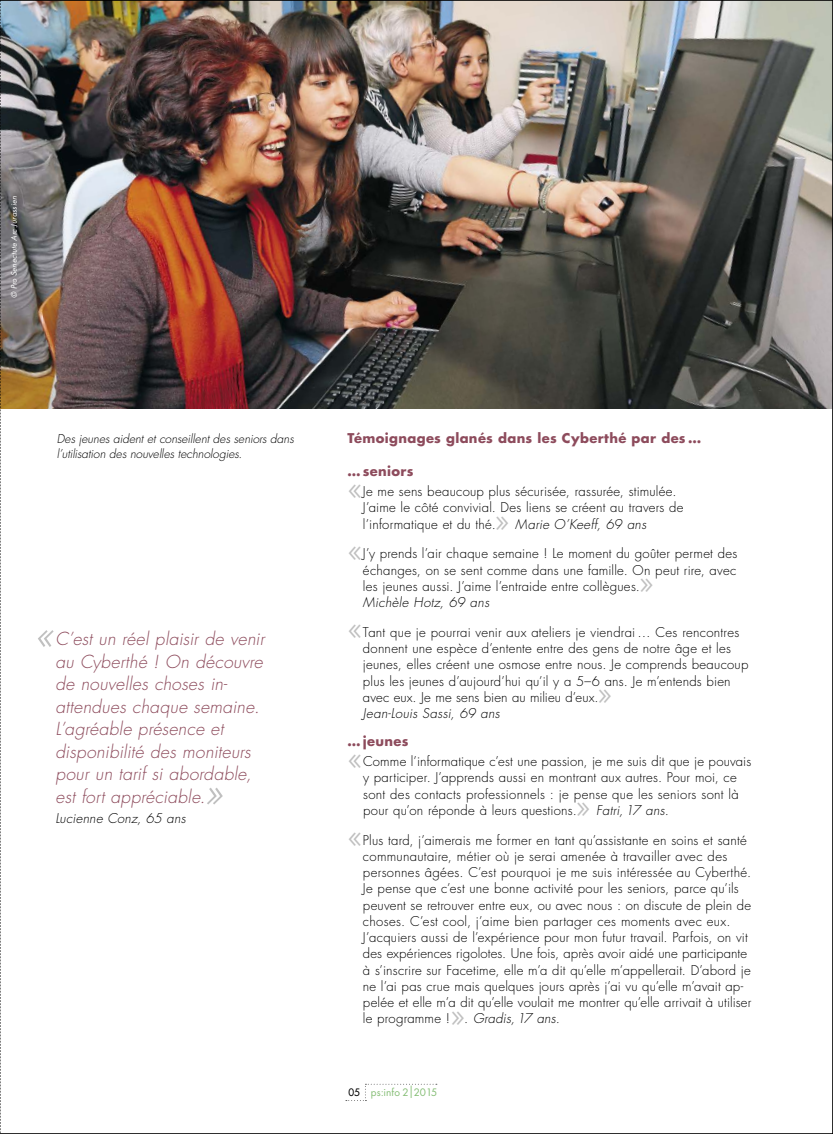
<style>
.page{position:relative;width:833px;height:1134px;background:#fff}
.page>*{position:absolute;margin:0;border:0;box-sizing:border-box;transform-origin:0 0}
.t1{font:italic 300 50px "Futura";color:#c0c0c0}
.t2{font:300 40px "Futura";color:#c0c0c0}
.t3{font:italic 300 17.5px/22.5px "Futura";letter-spacing:.015em;color:#8d4b5c}
.t4{font:300 13.12px/16.2px "Futura";letter-spacing:.015em;color:#000}
.t5{font:italic 300 13.12px "Futura";letter-spacing:.02em;color:#000}
.t6{font:700 13.12px "Futura";letter-spacing:.025em;color:#8d4b5c}
.t7{font:italic 300 11.88px/15px "Futura";letter-spacing:-.005em;color:#000}
.t8{font:10px "Futura";letter-spacing:.005em;color:#84bd74}
.t9{font:italic 7.5px "Futura";letter-spacing:.025em;color:#fff}
.s1{font-style:normal}
.s2{color:#000}
.s3{font-size:15px}
</style>
<div class="page">
<img style="left:0;top:0;width:833px;height:1134px">
<svg style="left:0;top:0;width:1px;height:1133px"></svg>
<p class="t9" style="left:9px;top:298px;width:103px;rotate:-90deg">© Pro Senectute Arc Jurassien</p>
<p class="t7" style="left:57px;top:431px;width:238px">Des jeunes aident et conseillent des seniors dans l’utilisation des nouvelles technologies.</p>
<h1 class="t1" style="left:33px;top:606px;width:21px">«</h1>
<h3 class="t3" style="left:55px;top:628px;width:211px">C’est un réel plaisir de venir au Cyberthé ! On découvre de nouvelles choses in&shy;attendues chaque semaine.<br>L’agréable présence et disponibilité des moniteurs pour un tarif si abordable, est fort appréciable.</h3>
<h1 class="t1" style="left:202px;top:763px;width:21px">»</h1>
<p class="t5" style="left:55px;top:810px;width:132px">Lucienne Conz, 65 ans</p>
<p class="t6" style="left:347px;top:429px;width:355px">Témoignages glanés dans les Cyberthé par des …</p>
<p class="t6" style="left:347px;top:463px;width:68px">… seniors</p>
<h2 class="t2" style="left:347px;top:465px;width:17px">«</h2>
<p class="t4" style="left:363px;top:484px;width:322px">Je me sens beaucoup plus sécurisée, rassurée, stimulée.<br>J’aime le côté convivial. Des liens se créent au travers de l’informatique et du thé.</p>
<h2 class="t2" style="left:494px;top:497px;width:17px">»</h2>
<p class="t5" style="left:515px;top:516px;width:132px">Marie O’Keeff, 69 ans</p>
<h2 class="t2" style="left:347px;top:527px;width:17px">«</h2>
<p class="t4" style="left:363px;top:546px;width:376px;text-align:justify">J’y prends l’air chaque semaine ! Le moment du goûter permet des échanges, on se sent comme dans une famille. On peut rire, avec les jeunes aussi. J’aime l’entraide entre collègues.</p>
<h2 class="t2" style="left:638px;top:560px;width:17px">»</h2>
<p class="t5" style="left:363px;top:594px;width:128px">Michèle Hotz, 69 ans</p>
<h2 class="t2" style="left:347px;top:605px;width:17px">«</h2>
<p class="t4" style="left:363px;top:624px;width:387px">Tant que je pourrai venir aux ateliers je viendrai … Ces rencontres donnent une espèce d’entente entre des gens de notre âge et les jeunes, elles créent une osmose entre nous. Je comprends beaucoup plus les jeunes d’aujourd’hui qu’il y a 5–6 ans. Je m’entends bien avec eux. Je me sens bien au milieu d’eux.</p>
<h2 class="t2" style="left:596px;top:670px;width:17px">»</h2>
<p class="t5" style="left:363px;top:705px;width:138px">Jean-Louis Sassi, 69 ans</p>
<p class="t6" style="left:347px;top:733px;width:63px">… jeunes</p>
<h2 class="t2" style="left:347px;top:735px;width:17px">«</h2>
<p class="t4" style="left:363px;top:754px;width:390px">Comme l’informatique c’est une passion, je me suis dit que je pouvais y participer. J’apprends aussi en montrant aux autres. Pour moi, ce sont des contacts professionnels : je pense que les seniors sont là pour qu’on réponde à leurs questions.</p>
<h2 class="t2" style="left:575px;top:784px;width:17px">»</h2>
<p class="t5" style="left:596px;top:802px;width:74px">Fatri, 17 ans.</p>
<h2 class="t2" style="left:347px;top:813px;width:17px">«</h2>
<p class="t4" style="left:363px;top:832px;width:390px">Plus tard, j’aimerais me former en tant qu’assistante en soins et santé communautaire, métier où je serai amenée à travailler avec des personnes âgées. C’est pourquoi je me suis intéressée au Cyberthé.<br>Je pense que c’est une bonne activité pour les seniors, parce qu’ils peuvent se retrouver entre eux, ou avec nous : on discute de plein de choses. C’est cool, j’aime bien partager ces moments avec eux.<br>J’acquiers aussi de l’expérience pour mon futur travail. Parfois, on vit des expériences rigolotes. Une fois, après avoir aidé une participante à s’inscrire sur Facetime, elle m’a dit qu’elle m’appellerait. D’abord je ne l’ai pas crue mais quelques jours après j’ai vu qu’elle m’avait ap&shy;pelée et elle m’a dit qu’elle voulait me montrer qu’elle arrivait à utiliser le programme !</p>
<h2 class="t2" style="left:449px;top:992px;width:17px">»</h2>
<p class="t5" style="left:464px;top:1011px;width:97px"><span class="s1">.</span> Gradis, 17 ans.</p>
<p class="t8" style="left:348px;top:1085px;width:90px"><span class="s2">05</span> ps:info 2<span class="s3">l</span> 2015</p>
</div>
